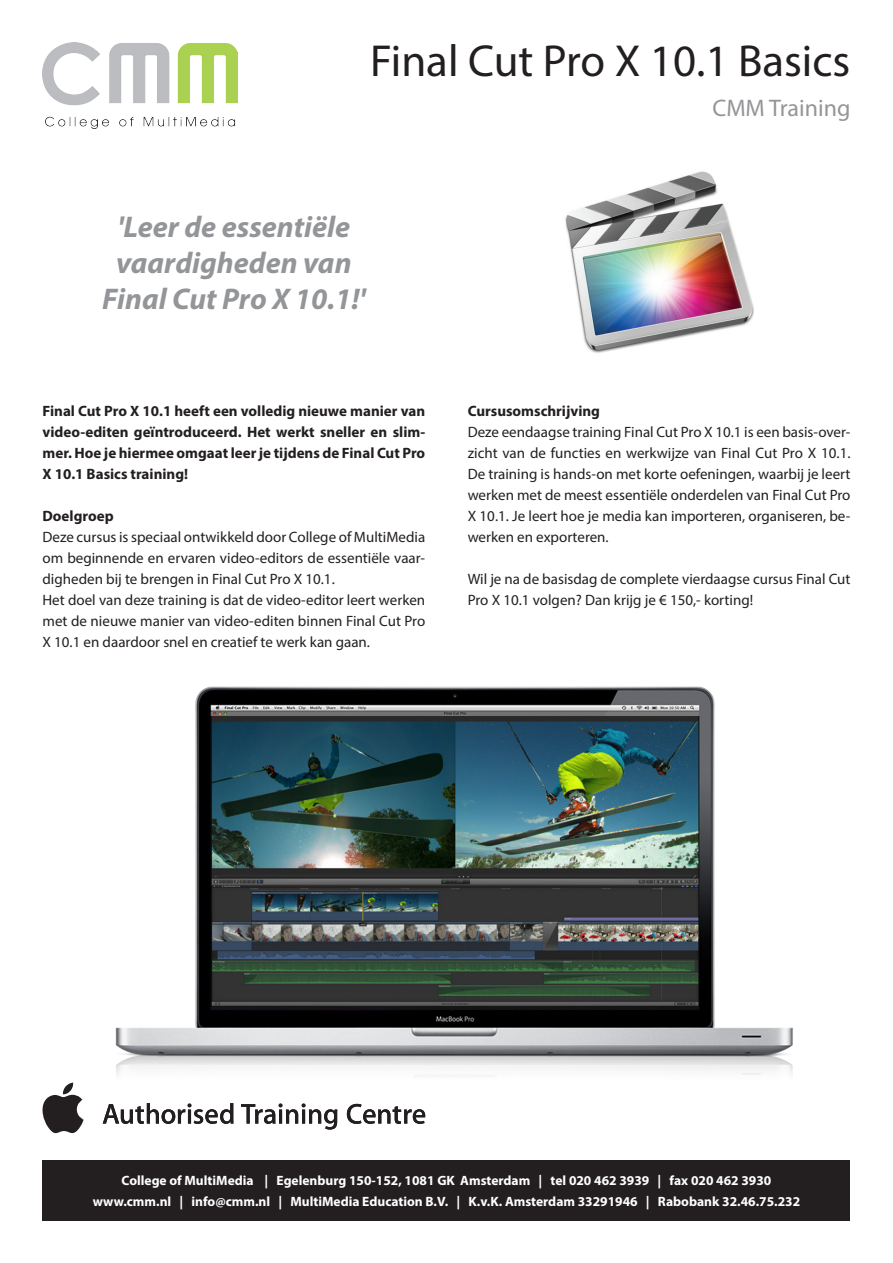
<style>
.page{position:relative;width:893px;height:1263px;background:#fff}
.page>*{position:absolute;margin:0;border:0;box-sizing:border-box;transform-origin:0 0}
.t1{font:45px "Myriad Pro";color:#231f20}
.t2{font:italic 700 30px/36px "Myriad Pro";color:#939598;text-align:center}
.t3{font:24px "Myriad Pro";color:#939598}
.t4{font:15px/21px "Myriad Pro";color:#231f20}
.t5{font:700 15px/21px "Myriad Pro";color:#231f20;text-align:justify}
.t6{font:700 13.5px/21px "Myriad Pro";color:#fff;text-align:center}
</style>
<div class="page">
<img style="left:115px;top:686px;width:678px;height:390px">
<img style="left:43px;top:43px;width:194px;height:86px">
<div style="left:43px;top:1160px;width:807px;height:60px;background:#231f20"></div>
<img style="left:565px;top:171px;width:188px;height:182px">
<svg style="left:43px;top:1083px;width:41px;height:50px"></svg>
<svg style="left:103px;top:1103px;width:130px;height:21px"></svg>
<svg style="left:241px;top:1103px;width:96px;height:26px"></svg>
<svg style="left:347px;top:1104px;width:78px;height:20px"></svg>
<h1 class="t1" style="left:370px;top:33px;width:482px">Final Cut Pro X 10.1 Basics</h1>
<h3 class="t3" style="left:712px;top:93px;width:140px">CMM Training</h3>
<h2 class="t2" style="left:102px;top:208px;width:265px">'Leer de essentiële vaardigheden van<br>Final Cut Pro X 10.1!'</h2>
<p class="t5" style="left:43px;top:400px;width:384px">Final Cut Pro X 10.1 heeft een volledig nieuwe manier van video-editen geïntroduceerd. Het werkt sneller en slim&shy;mer. Hoe je hiermee omgaat leer je tijdens de Final Cut Pro X 10.1 Basics training!</p>
<p class="t5" style="left:43px;top:505px;width:73px">Doelgroep</p>
<p class="t4" style="left:43px;top:526px;width:384px">Deze cursus is speciaal ontwikkeld door College of MultiMedia om beginnende en ervaren video-editors de essentiële vaar&shy;digheden bij te brengen in Final Cut Pro X 10.1.<br>Het doel van deze training is dat de video-editor leert werken met de nieuwe manier van video-editen binnen Final Cut Pro X 10.1 en daardoor snel en creatief te werk kan gaan.</p>
<p class="t5" style="left:468px;top:400px;width:134px">Cursusomschrijving</p>
<p class="t4" style="left:468px;top:421px;width:384px;text-align:justify">Deze eendaagse training Final Cut Pro X 10.1 is een basis-over&shy;zicht van de functies en werkwijze van Final Cut Pro X 10.1.<br>De training is hands-on met korte oefeningen, waarbij je leert werken met de meest essentiële onderdelen van Final Cut Pro X 10.1. Je leert hoe je media kan importeren, organiseren, be&shy;werken en exporteren.</p>
<p class="t4" style="left:468px;top:568px;width:384px">Wil je na de basisdag de complete vierdaagse cursus Final Cut<br>Pro X 10.1 volgen? Dan krijg je € 150,- korting!</p>
<p class="t6" style="left:93px;top:1169px;width:709px">College of MultiMedia | Egelenburg 150-152, 1081 GK Amsterdam | tel 020 462 3939 | fax 020 462 3930 www.cmm.nl | info@cmm.nl | MultiMedia Education B.V. | K.v.K. Amsterdam 33291946 | Rabobank 32.46.75.232</p>
</div>
